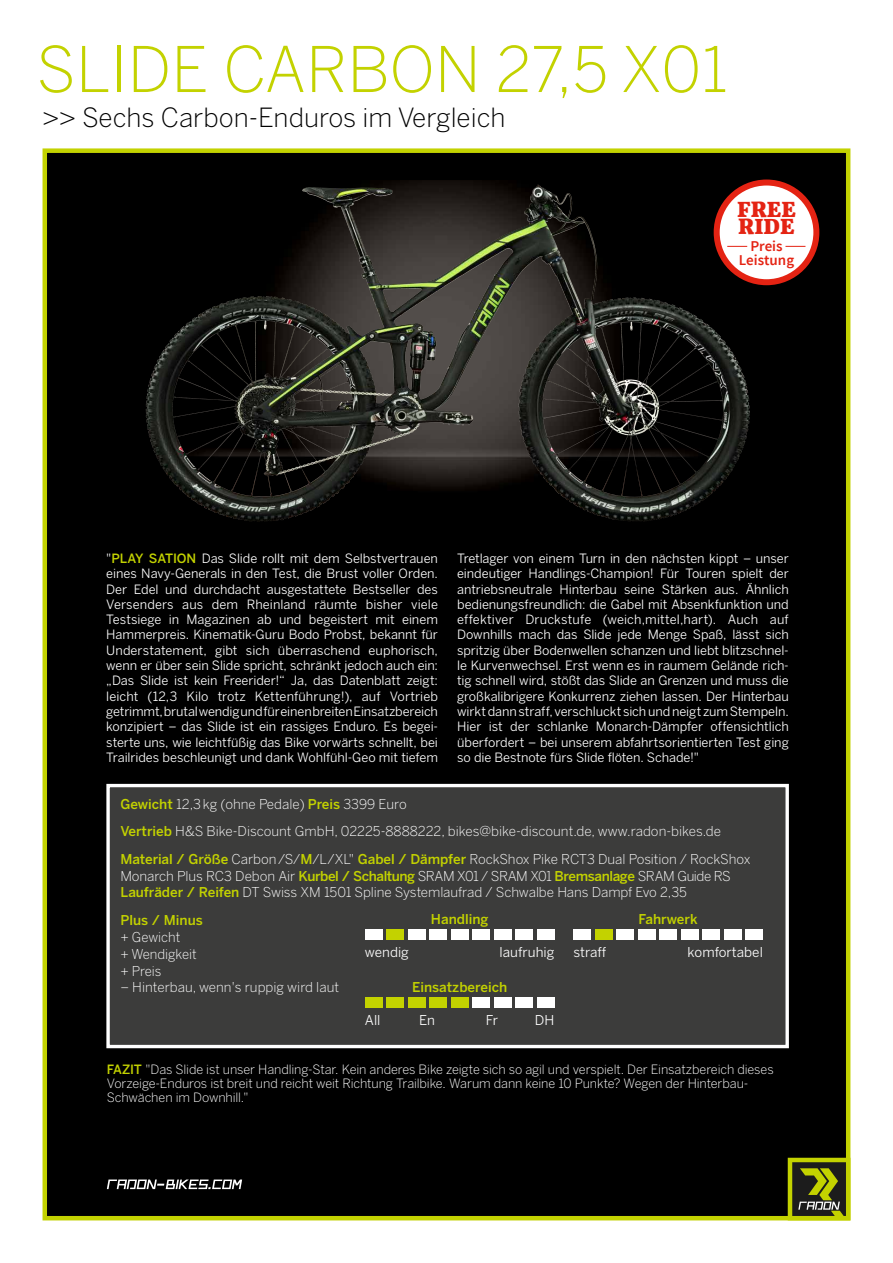
<style>
.page{position:relative;width:893px;height:1263px;background:#fff}
.page>*{position:absolute;margin:0;border:0;box-sizing:border-box;transform-origin:0 0}
.t1{font:300 62.25px "Benton Sans";color:#c3d200}
.t2{font:300 26.25px "Benton Sans";color:#000}
.t3{font:700 22.5px/17.2px "Vollkorn";color:#e42313}
.t4{font:600 15px/13.5px "Source Sans Pro";color:#e42313;text-align:center}
.t5{font:300 13.5px/16.9px "Benton Sans";letter-spacing:-.005em;color:#fff}
.t6{font:13.5px "Benton Sans";color:#fff}
.t7{font:500 13.5px "Benton Sans";color:#c3d200}
.t8{font:12.75px/15.3px "Benton Sans";letter-spacing:-.005em;color:#fff;text-align:justify}
.t9{font:300 12.75px/13.9px "Benton Sans";letter-spacing:-.01em;color:#fff}
.s1{font-weight:500;color:#c3d200}
</style>
<div class="page">
<div style="left:45px;top:151px;width:803px;height:1067px;background:#000"></div>
<div style="left:43px;top:148px;width:807px;height:1072px;border:4px solid #c3d200"></div>
<img style="left:145px;top:181px;width:614px;height:341px">
<img style="left:302px;top:184px;width:236px;height:101px">
<div style="left:106px;top:783px;width:683px;height:266px;background:#3c3c3b"></div>
<div style="left:365px;top:929px;width:18px;height:11px;background:#fff"></div>
<div style="left:386px;top:929px;width:18px;height:11px;background:#c3d200"></div>
<div style="left:408px;top:929px;width:18px;height:11px;background:#fff"></div>
<div style="left:429px;top:929px;width:18px;height:11px;background:#fff"></div>
<div style="left:451px;top:929px;width:17px;height:11px;background:#fff"></div>
<div style="left:472px;top:929px;width:18px;height:11px;background:#fff"></div>
<div style="left:494px;top:929px;width:17px;height:11px;background:#fff"></div>
<div style="left:515px;top:929px;width:18px;height:11px;background:#fff"></div>
<div style="left:537px;top:929px;width:17px;height:11px;background:#fff"></div>
<div style="left:573px;top:929px;width:18px;height:11px;background:#fff"></div>
<div style="left:595px;top:929px;width:18px;height:11px;background:#c3d200"></div>
<div style="left:616px;top:929px;width:18px;height:11px;background:#fff"></div>
<div style="left:638px;top:929px;width:17px;height:11px;background:#fff"></div>
<div style="left:659px;top:929px;width:18px;height:11px;background:#fff"></div>
<div style="left:681px;top:929px;width:17px;height:11px;background:#fff"></div>
<div style="left:702px;top:929px;width:18px;height:11px;background:#fff"></div>
<div style="left:724px;top:929px;width:17px;height:11px;background:#fff"></div>
<div style="left:745px;top:929px;width:18px;height:11px;background:#fff"></div>
<div style="left:365px;top:997px;width:18px;height:11px;background:#c3d200"></div>
<div style="left:386px;top:997px;width:18px;height:11px;background:#c3d200"></div>
<div style="left:408px;top:997px;width:18px;height:11px;background:#c3d200"></div>
<div style="left:429px;top:997px;width:18px;height:11px;background:#c3d200"></div>
<div style="left:451px;top:997px;width:17px;height:11px;background:#c3d200"></div>
<div style="left:472px;top:997px;width:18px;height:11px;background:#fff"></div>
<div style="left:494px;top:997px;width:17px;height:11px;background:#fff"></div>
<div style="left:515px;top:997px;width:18px;height:11px;background:#fff"></div>
<div style="left:537px;top:997px;width:17px;height:11px;background:#fff"></div>
<svg style="left:788px;top:1158px;width:62px;height:62px;background:#696f19"></svg>
<svg style="left:107px;top:1179px;width:135px;height:10px"></svg>
<div style="left:717px;top:183px;width:99px;height:99px;background:#fff;border-radius:50%"></div>
<div style="left:714px;top:180px;width:105px;height:105px;border:6px solid #e42313;border-radius:50%"></div>
<svg style="left:785px;top:246px;width:20px;height:1px"></svg>
<svg style="left:727px;top:246px;width:20px;height:1px"></svg>
<h1 class="t1" style="left:36px;top:33px;width:693px">SLIDE CARBON 27,5 X01</h1>
<h2 class="t2" style="left:43px;top:102px;width:465px">&gt;&gt; Sechs Carbon-Enduros im Vergleich</h2>
<h3 class="t3" style="left:737px;top:201px;width:60px">FREE<br>RIDE</h3>
<p class="t4" style="left:739px;top:240px;width:57px">Preis<br>Leistung</p>
<p class="t8" style="left:106px;top:550px;width:333px">"<span class="s1">PLAY SATION</span> Das Slide rollt mit dem Selbstvertrauen eines Navy-Generals in den Test, die Brust voller Orden.<br>Der Edel und durchdacht ausgestattete Bestseller des Versenders aus dem Rheinland räumte bisher viele Testsiege in Magazinen ab und begeistert mit einem Hammerpreis. Kinematik-Guru Bodo Probst, bekannt für Understatement, gibt sich überraschend euphorisch, wenn er über sein Slide spricht, schränkt jedoch auch ein: „Das Slide ist kein Freerider!“ Ja, das Datenblatt zeigt: leicht (12,3 Kilo trotz Kettenführung!), auf Vortrieb getrimmt, brutal wendig und für einen breiten Einsatzbereich konzipiert – das Slide ist ein rassiges Enduro. Es begei&shy;sterte uns, wie leichtfüßig das Bike vorwärts schnellt, bei Trailrides beschleunigt und dank Wohlfühl-Geo mit tiefem</p>
<p class="t8" style="left:457px;top:550px;width:333px">Tretlager von einem Turn in den nächsten kippt – unser eindeutiger Handlings-Champion! Für Touren spielt der antriebsneutrale Hinterbau seine Stärken aus. Ähnlich bedienungsfreundlich: die Gabel mit Absenkfunktion und effektiver Druckstufe (weich,mittel,hart). Auch auf Downhills mach das Slide jede Menge Spaß, lässt sich spritzig über Bodenwellen schanzen und liebt blitzschnel&shy;le Kurvenwechsel. Erst wenn es in raumem Gelände rich&shy;tig schnell wird, stößt das Slide an Grenzen und muss die großkalibrigere Konkurrenz ziehen lassen. Der Hinterbau wirkt dann straff, verschluckt sich und neigt zum Stempeln.<br>Hier ist der schlanke Monarch-Dämpfer offensichtlich überfordert – bei unserem abfahrtsorientierten Test ging so die Bestnote fürs Slide flöten. Schade!"</p>
<p class="t5" style="left:120px;top:790px;width:632px;line-height:27.5px"><span class="s1">Gewicht</span> 12,3kg (ohne Pedale) <span class="s1">Preis</span> 3399 Euro<br><span class="s1">Vertrieb</span> H&amp;S Bike-Discount GmbH, 02225-8888222, bikes@bike-discount.de, www.radon-bikes.de<br><span class="s1">Material / Größe</span> Carbon/S/<span class="s1">M</span>/L/XL" <span class="s1">Gabel / Dämpfer</span> RockShox Pike RCT3 Dual Position / RockShox</p>
<p class="t5" style="left:120px;top:867px;width:612px">Monarch Plus RC3 Debon Air <span class="s1">Kurbel / Schaltung</span> SRAM X01 / SRAM X01 <span class="s1">Bremsanlage</span> SRAM Guide RS<br><span class="s1">Laufräder / Reifen</span> DT Swiss XM 1501 Spline Systemlaufrad / Schwalbe Hans Dampf Evo 2,35</p>
<p class="t7" style="left:120px;top:912px;width:84px">Plus / Minus</p>
<p class="t5" style="left:120px;top:928px;width:78px">+ Gewicht<br>+ Wendigkeit + Preis</p>
<p class="t5" style="left:120px;top:979px;width:220px">– Hinterbau, wenn's ruppig wird laut</p>
<p class="t7" style="left:431px;top:911px;width:59px">Handling</p>
<p class="t7" style="left:639px;top:911px;width:61px">Fahrwerk</p>
<p class="t6" style="left:365px;top:944px;width:45px">wendig</p>
<p class="t6" style="left:500px;top:944px;width:56px">laufruhig</p>
<p class="t6" style="left:573px;top:944px;width:34px">straff</p>
<p class="t6" style="left:688px;top:944px;width:77px">komfortabel</p>
<p class="t7" style="left:412px;top:979px;width:97px">Einsatzbereich</p>
<p class="t6" style="left:365px;top:1012px;width:17px">All</p>
<p class="t6" style="left:419px;top:1012px;width:17px">En</p>
<p class="t6" style="left:486px;top:1012px;width:14px">Fr</p>
<p class="t6" style="left:535px;top:1012px;width:21px">DH</p>
<p class="t9" style="left:107px;top:1062px;width:668px"><span class="s1">FAZIT</span> "Das Slide ist unser Handling-Star. Kein anderes Bike zeigte sich so agil und verspielt. Der Einsatzbereich dieses<br>Vorzeige-Enduros ist breit und reicht weit Richtung Trailbike. Warum dann keine 10 Punkte? Wegen der Hinterbau-<br>Schwächen im Downhill."</p>
</div>
